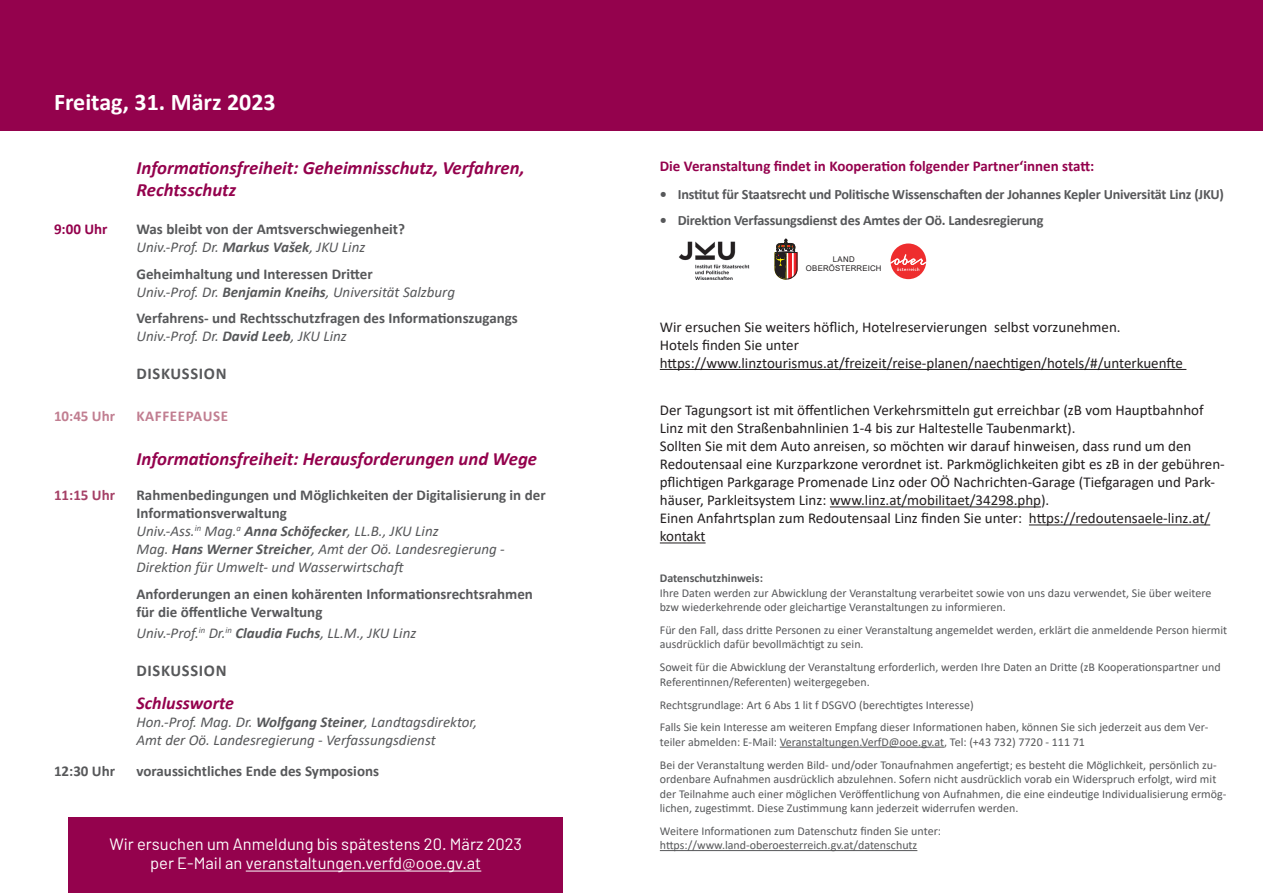
<style>
.page{position:relative;width:1263px;height:893px;background:#fff}
.page>*{position:absolute;margin:0;border:0;box-sizing:border-box;transform-origin:0 0}
.t1{font:700 24px "Calibri";color:#fff}
.t2{font:italic 700 18.75px/22.5px "Calibri";color:#94024d}
.t3{font:italic 700 18px "Calibri";color:#94024d}
.t4{font:16.5px/19.8px "Barlow";color:#fff;text-align:center}
.t5{font:700 16.5px "Calibri";letter-spacing:.04em;color:#57585a}
.t6{font:15px/18px "Calibri";color:#231f20}
.t7{font:italic 15px/18px "Calibri";color:#57585a}
.t8{font:700 15px/18px "Calibri";color:#57585a}
.t9{font:700 15px "Calibri";color:#94024d}
.t10{font:700 15px "Calibri";letter-spacing:.04em;color:#c17e91}
.t11{font:700 15px "Calibri";color:#a54066}
.t12{font:700 14.25px "Calibri";letter-spacing:-.015em;color:#57585a}
.t13{font:12px/14.4px "Calibri";color:#57585a}
.t14{font:700 12px "Calibri";color:#57585a}
.t15{font:7.8px/9.8px "Arial";letter-spacing:.025em;color:#231f20;text-align:center}
.s1{font-weight:400;font-style:italic}
.s2{font-style:italic}
.s3{font-weight:700;font-style:normal}
.s4{font-weight:700}
</style>
<div class="page">
<div style="left:69px;top:818px;width:494px;height:75px;background:#94024d"></div>
<div style="left:0;top:0;width:1263px;height:130px;background:#94024d"></div>
<hr style="left:246px;top:871px;width:235px;height:1px;background:#fff">
<hr style="left:660px;top:369px;width:526px;height:1px;background:#231f20">
<hr style="left:830px;top:506px;width:211px;height:1px;background:#231f20">
<hr style="left:1029px;top:524px;width:181px;height:1px;background:#231f20">
<hr style="left:660px;top:542px;width:46px;height:1px;background:#231f20">
<hr style="left:780px;top:747px;width:164px;height:1px;background:#57585a">
<hr style="left:660px;top:850px;width:257px;height:1px;background:#57585a">
<svg style="left:890px;top:243px;width:36px;height:36px"></svg>
<svg style="left:775px;top:239px;width:22px;height:40px"></svg>
<img style="left:679px;top:242px;width:71px;height:38px">
<h1 class="t1" style="left:54px;top:85px;width:223px">Freitag, 31. März 2023</h1>
<h2 class="t2" style="left:136px;top:155px;width:389px">Informationsfreiheit: Geheimnisschutz, Verfahren,<br>Rechtsschutz</h2>
<p class="t9" style="left:54px;top:218px;width:55px">9:00 Uhr</p>
<p class="t8" style="left:136px;top:220px;width:270px">Was bleibt von der Amtsverschwiegenheit?<br><span class="s1">Univ.-Prof. Dr.</span> <span class="s2">Markus Vašek</span><span class="s1">, JKU Linz</span></p>
<p class="t7" style="left:136px;top:264px;width:320px"><span class="s3">Geheimhaltung und Interessen Dritter<br></span>Univ.-Prof. Dr. <span class="s4">Benjamin Kneihs</span>, Universität Salzburg</p>
<p class="t8" style="left:136px;top:309px;width:383px">Verfahrens- und Rechtsschutzfragen des Informationszugangs<br><span class="s1">Univ.-Prof. Dr.</span> <span class="s2">David Leeb</span><span class="s1">, JKU Linz</span></p>
<h3 class="t5" style="left:136px;top:362px;width:92px">DISKUSSION</h3>
<p class="t10" style="left:54px;top:406px;width:63px">10:45 Uhr</p>
<p class="t10" style="left:136px;top:406px;width:93px">KAFFEEPAUSE</p>
<h2 class="t2" style="left:136px;top:447px;width:402px">Informationsfreiheit: Herausforderungen und Wege</h2>
<p class="t11" style="left:54px;top:484px;width:63px">11:15 Uhr</p>
<p class="t7" style="left:136px;top:485px;width:411px"><span class="s3">Rahmenbedingungen und Möglichkeiten der Digitalisierung in der Informationsverwaltung<br></span>Univ.-Ass.<sup>in</sup> Mag.<sup>a</sup> <span class="s4">Anna Schöfecker</span>, LL.B., JKU Linz<br>Mag. <span class="s4">Hans Werner Streicher</span>, Amt der Oö. Landesregierung - Direktion für Umwelt- und Wasserwirtschaft</p>
<p class="t8" style="left:137px;top:584px;width:398px">Anforderungen an einen kohärenten Informationsrechtsrahmen für die öffentliche Verwaltung</p>
<p class="t7" style="left:137px;top:623px;width:281px">Univ.-Prof.<sup>in</sup> Dr.<sup>in</sup> <span class="s4">Claudia Fuchs</span>, LL.M., JKU Linz</p>
<h3 class="t5" style="left:136px;top:658px;width:92px">DISKUSSION</h3>
<h3 class="t3" style="left:136px;top:691px;width:99px">Schlussworte</h3>
<p class="t7" style="left:136px;top:713px;width:342px">Hon.-Prof. Mag. Dr. <span class="s4">Wolfgang Steiner</span>, Landtagsdirektor,<br>Amt der Oö. Landesregierung - Verfassungsdienst</p>
<p class="t8" style="left:54px;top:761px;width:63px">12:30 Uhr</p>
<p class="t8" style="left:136px;top:761px;width:244px">voraussichtliches Ende des Symposions</p>
<h3 class="t4" style="left:109px;top:833px;width:414px">Wir ersuchen um Anmeldung bis spätestens 20. März 2023 per E-Mail an veranstaltungen.verfd@ooe.gv.at</h3>
<p class="t9" style="left:660px;top:155px;width:436px">Die Veranstaltung findet in Kooperation folgender Partner‘innen statt:</p>
<p class="t12" style="left:660px;top:184px;width:566px">• Institut für Staatsrecht und Politische Wissenschaften der Johannes Kepler Universität Linz (JKU)</p>
<p class="t12" style="left:660px;top:210px;width:385px">• Direktion Verfassungsdienst des Amtes der Oö. Landesregierung</p>
<p class="t15" style="left:806px;top:254px;width:77px">LAND<br>OBERÖSTERREICH</p>
<p class="t6" style="left:660px;top:317px;width:525px">Wir ersuchen Sie weiters höflich, Hotelreservierungen selbst vorzunehmen.<br>Hotels finden Sie unter https://www.linztourismus.at/freizeit/reise-planen/naechtigen/hotels/#/unterkuenfte</p>
<p class="t6" style="left:660px;top:401px;width:566px">Der Tagungsort ist mit öffentlichen Verkehrsmitteln gut erreichbar (zB vom Hauptbahnhof Linz mit den Straßenbahnlinien 1-4 bis zur Haltestelle Taubenmarkt).<br>Sollten Sie mit dem Auto anreisen, so möchten wir darauf hinweisen, dass rund um den Redoutensaal eine Kurzparkzone verordnet ist. Parkmöglichkeiten gibt es zB in der gebühren&shy;pflichtigen Parkgarage Promenade Linz oder OÖ Nachrichten-Garage (Tiefgaragen und Park&shy;häuser, Parkleitsystem Linz: www.linz.at/mobilitaet/34298.php).<br>Einen Anfahrtsplan zum Redoutensaal Linz finden Sie unter: https://redoutensaele-linz.at/ kontakt</p>
<p class="t14" style="left:660px;top:570px;width:105px">Datenschutzhinweis:</p>
<p class="t13" style="left:660px;top:585px;width:553px">Ihre Daten werden zur Abwicklung der Veranstaltung verarbeitet sowie von uns dazu verwendet, Sie über weitere bzw wiederkehrende oder gleichartige Veranstaltungen zu informieren.</p>
<p class="t13" style="left:660px;top:622px;width:569px">Für den Fall, dass dritte Personen zu einer Veranstaltung angemeldet werden, erklärt die anmeldende Person hiermit ausdrücklich dafür bevollmächtigt zu sein.</p>
<p class="t13" style="left:660px;top:660px;width:562px">Soweit für die Abwicklung der Veranstaltung erforderlich, werden Ihre Daten an Dritte (zB Kooperationspartner und<br>Referentinnen/Referenten) weitergegeben.</p>
<p class="t13" style="left:660px;top:693px;width:550px;line-height:23px">Rechtsgrundlage: Art 6 Abs 1 lit f DSGVO (berechtigtes Interesse)<br>Falls Sie kein Interesse am weiteren Empfang dieser Informationen haben, können Sie sich jederzeit aus dem Ver-</p>
<p class="t13" style="left:660px;top:730px;width:558px;line-height:23px">teiler abmelden: E-Mail: Veranstaltungen.VerfD@ooe.gv.at, Tel: (+43 732) 7720 - 111 71<br>Bei der Veranstaltung werden Bild- und/oder Tonaufnahmen angefertigt; es besteht die Möglichkeit, persönlich zu-</p>
<p class="t13" style="left:660px;top:772px;width:568px">ordenbare Aufnahmen ausdrücklich abzulehnen. Sofern nicht ausdrücklich vorab ein Widerspruch erfolgt, wird mit der Teilnahme auch einer möglichen Veröffentlichung von Aufnahmen, die eine eindeutige Individualisierung ermög&shy;lichen, zugestimmt. Diese Zustimmung kann jederzeit widerrufen werden.</p>
<p class="t13" style="left:660px;top:823px;width:283px">Weitere Informationen zum Datenschutz finden Sie unter: https://www.land-oberoesterreich.gv.at/datenschutz</p>
</div>
